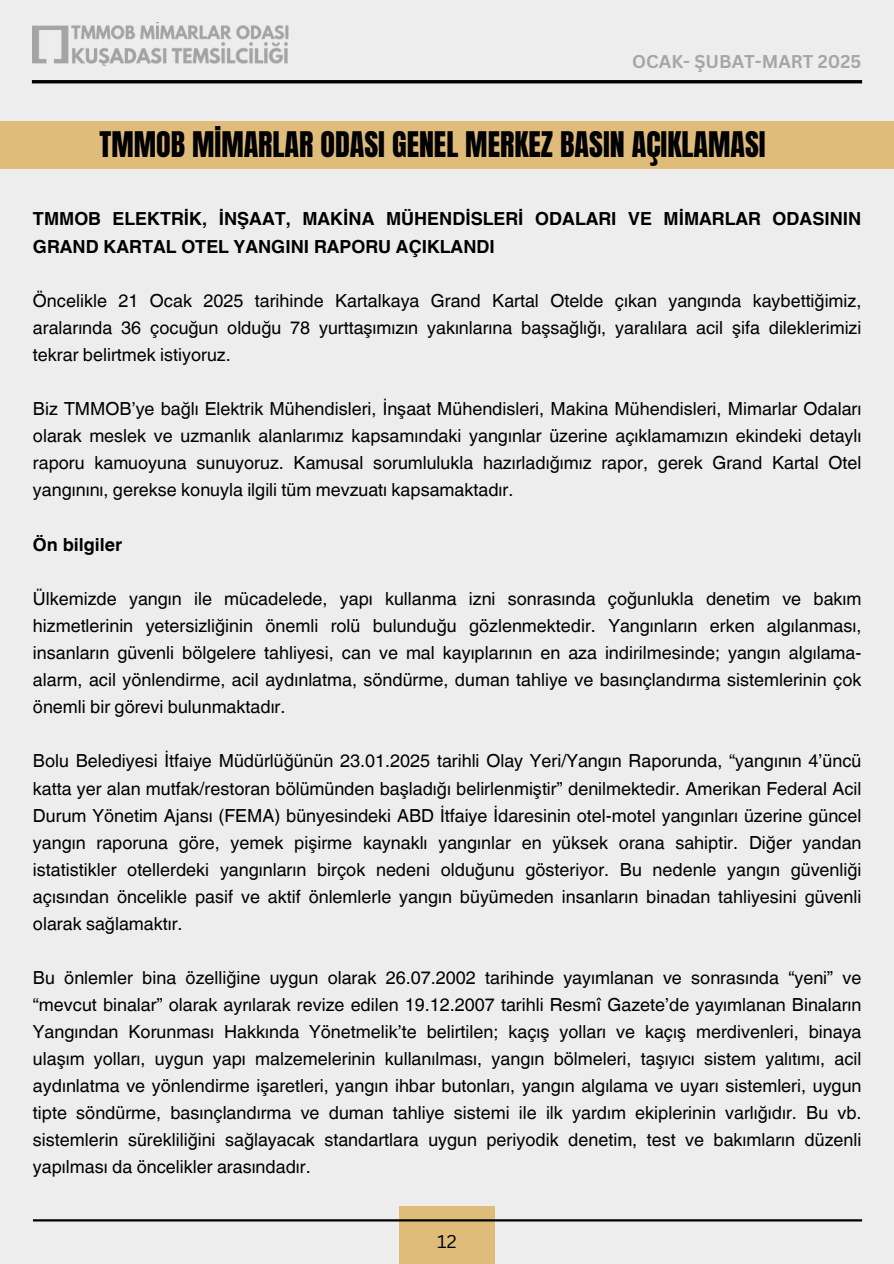
<style>
.page{position:relative;width:894px;height:1264px;background:#fff}
.page>*{position:absolute;margin:0;border:0;box-sizing:border-box;transform-origin:0 0}
.t1{font:30px "Anton";color:#000}
.t2{font:18px/27px "Helvetica World";color:#000;text-align:justify}
.t3{font:700 18px/28.2px "Helvetica World";color:#000}
.t4{font:700 18px "Canva Sans";color:#a6a6a6}
.t5{font:18px "Canva Sans";color:#000}
</style>
<div class="page">
<div style="left:0;top:0;width:893px;height:1263px;background:#ededed"></div>
<img style="left:33px;top:22px;width:256px;height:44px">
<div style="left:399px;top:1206px;width:95px;height:57px;background:#e0bc7b"></div>
<hr style="left:33px;top:1219px;width:828px;height:2px;background:#000">
<hr style="left:32px;top:80px;width:829px;height:3px;background:#000">
<div style="left:0;top:121px;width:893px;height:48px;background:#e0bc7b"></div>
<p class="t4" style="left:632px;top:49px;width:230px">OCAK- ŞUBAT-MART 2025</p>
<h1 class="t1" style="left:99px;top:123px;width:667px">TMMOB MİMARLAR ODASI GENEL MERKEZ BASIN AÇIKLAMASI</h1>
<p class="t3" style="left:33px;top:202px;width:829px">TMMOB ELEKTRİK, İNŞAAT, MAKİNA MÜHENDİSLERİ ODALARI VE MİMARLAR ODASININ<br>GRAND KARTAL OTEL YANGINI RAPORU AÇIKLANDI</p>
<p class="t2" style="left:33px;top:287px;width:829px">Öncelikle 21 Ocak 2025 tarihinde Kartalkaya Grand Kartal Otelde çıkan yangında kaybettiğimiz, aralarında 36 çocuğun olduğu 78 yurttaşımızın yakınlarına başsağlığı, yaralılara acil şifa dileklerimizi tekrar belirtmek istiyoruz.</p>
<p class="t2" style="left:33px;top:395px;width:829px">Biz TMMOB’ye bağlı Elektrik Mühendisleri, İnşaat Mühendisleri, Makina Mühendisleri, Mimarlar Odaları olarak meslek ve uzmanlık alanlarımız kapsamındaki yangınlar üzerine açıklamamızın ekindeki detaylı raporu kamuoyuna sunuyoruz. Kamusal sorumlulukla hazırladığımız rapor, gerek Grand Kartal Otel yangınını, gerekse konuyla ilgili tüm mevzuatı kapsamaktadır.</p>
<p class="t3" style="left:33px;top:529px;width:91px">Ön bilgiler</p>
<p class="t2" style="left:33px;top:585px;width:829px">Ülkemizde yangın ile mücadelede, yapı kullanma izni sonrasında çoğunlukla denetim ve bakım hizmetlerinin yetersizliğinin önemli rolü bulunduğu gözlenmektedir. Yangınların erken algılanması, insanların güvenli bölgelere tahliyesi, can ve mal kayıplarının en aza indirilmesinde; yangın algılama&shy;alarm, acil yönlendirme, acil aydınlatma, söndürme, duman tahliye ve basınçlandırma sistemlerinin çok önemli bir görevi bulunmaktadır.</p>
<p class="t2" style="left:33px;top:747px;width:829px">Bolu Belediyesi İtfaiye Müdürlüğünün 23.01.2025 tarihli Olay Yeri/Yangın Raporunda, “yangının 4’üncü katta yer alan mutfak/restoran bölümünden başladığı belirlenmiştir” denilmektedir. Amerikan Federal Acil Durum Yönetim Ajansı (FEMA) bünyesindeki ABD İtfaiye İdaresinin otel-motel yangınları üzerine güncel yangın raporuna göre, yemek pişirme kaynaklı yangınlar en yüksek orana sahiptir. Diğer yandan istatistikler otellerdeki yangınların birçok nedeni olduğunu gösteriyor. Bu nedenle yangın güvenliği açısından öncelikle pasif ve aktif önlemlerle yangın büyümeden insanların binadan tahliyesini güvenli olarak sağlamaktır.</p>
<p class="t2" style="left:33px;top:963px;width:829px">Bu önlemler bina özelliğine uygun olarak 26.07.2002 tarihinde yayımlanan ve sonrasında “yeni” ve “mevcut binalar” olarak ayrılarak revize edilen 19.12.2007 tarihli Resmî Gazete’de yayımlanan Binaların Yangından Korunması Hakkında Yönetmelik’te belirtilen; kaçış yolları ve kaçış merdivenleri, binaya ulaşım yolları, uygun yapı malzemelerinin kullanılması, yangın bölmeleri, taşıyıcı sistem yalıtımı, acil aydınlatma ve yönlendirme işaretleri, yangın ihbar butonları, yangın algılama ve uyarı sistemleri, uygun tipte söndürme, basınçlandırma ve duman tahliye sistemi ile ilk yardım ekiplerinin varlığıdır. Bu vb. sistemlerin sürekliliğini sağlayacak standartlara uygun periyodik denetim, test ve bakımların düzenli yapılması da öncelikler arasındadır.</p>
<p class="t5" style="left:437px;top:1228px;width:21px">12</p>
</div>
